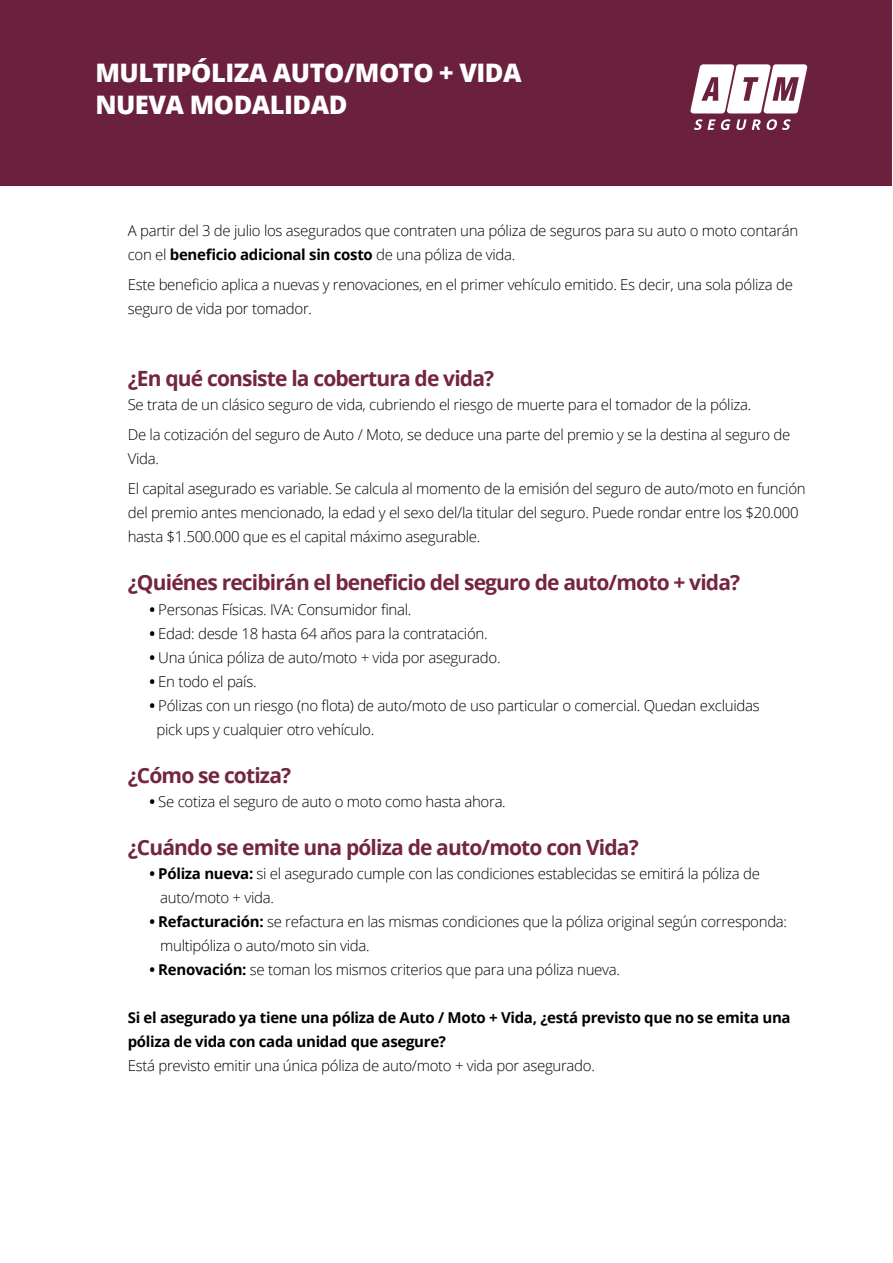
<style>
.page{position:relative;width:893px;height:1263px;background:#fff}
.page>*{position:absolute;margin:0;border:0;box-sizing:border-box;transform-origin:0 0}
.t1{font:800 25.5px/31.5px "Open Sans";letter-spacing:-.02em;color:#fff}
.t2{font:700 21px "Open Sans";letter-spacing:-.04em;color:#73263d}
.t3{font:300 15px/24px "Open Sans";letter-spacing:-.02em;color:#000}
.t4{font:700 15px/24px "Open Sans";letter-spacing:-.02em;color:#000}
.s1{font-weight:700}
</style>
<div class="page">
<div style="left:0;top:0;width:892px;height:185px;background:#6b213e"></div>
<svg style="left:690px;top:64px;width:117px;height:49px"></svg>
<svg style="left:694px;top:119px;width:97px;height:11px"></svg>
<h1 class="t1" style="left:95px;top:56px;width:428px">MULTIPÓLIZA AUTO/MOTO + VIDA<br>NUEVA MODALIDAD</h1>
<p class="t3" style="left:128px;top:219px;width:672px">A partir del 3 de julio los asegurados que contraten una póliza de seguros para su auto o moto contarán con el <span class="s1">beneficio adicional sin costo</span> de una póliza de vida.</p>
<p class="t3" style="left:128px;top:273px;width:667px">Este beneficio aplica a nuevas y renovaciones, en el primer vehículo emitido. Es decir, una sola póliza de seguro de vida por tomador.</p>
<h2 class="t2" style="left:128px;top:364px;width:368px">¿En qué consiste la cobertura de vida?</h2>
<p class="t3" style="left:128px;top:390px;width:664px;line-height:30px">Se trata de un clásico seguro de vida, cubriendo el riesgo de muerte para el tomador de la póliza.<br>De la cotización del seguro de Auto / Moto, se deduce una parte del premio y se la destina al seguro de</p>
<p class="t3" style="left:128px;top:444px;width:679px;line-height:30px">Vida.<br>El capital asegurado es variable. Se calcula al momento de la emisión del seguro de auto/moto en función</p>
<p class="t3" style="left:128px;top:501px;width:672px">del premio antes mencionado, la edad y el sexo del/la titular del seguro. Puede rondar entre los $20.000 hasta $1.500.000 que es el capital máximo asegurable.</p>
<h2 class="t2" style="left:128px;top:568px;width:614px">¿Quiénes recibirán el beneficio del seguro de auto/moto + vida?</h2>
<p class="t3" style="left:149px;top:597px;width:264px"><span class="s1">•</span> Personas Físicas. IVA: Consumidor final.</p>
<p class="t3" style="left:149px;top:621px;width:340px"><span class="s1">•</span> Edad: desde 18 hasta 64 años para la contratación.</p>
<p class="t3" style="left:149px;top:645px;width:353px"><span class="s1">•</span> Una única póliza de auto/moto + vida por asegurado.</p>
<p class="t3" style="left:149px;top:669px;width:109px"><span class="s1">•</span> En todo el país.</p>
<p class="t3" style="left:157px;top:693px;width:605px;text-indent:-7px"><span class="s1">•</span> Pólizas con un riesgo (no flota) de auto/moto de uso particular o comercial. Quedan excluidas pick ups y cualquier otro vehículo.</p>
<h2 class="t2" style="left:128px;top:760px;width:165px">¿Cómo se cotiza?</h2>
<p class="t3" style="left:149px;top:789px;width:358px"><span class="s1">•</span> Se cotiza el seguro de auto o moto como hasta ahora.</p>
<h2 class="t2" style="left:128px;top:832px;width:512px">¿Cuándo se emite una póliza de auto/moto con Vida?</h2>
<p class="t3" style="left:160px;top:861px;width:601px;text-indent:-11px"><span class="s1">• Póliza nueva:</span> si el asegurado cumple con las condiciones establecidas se emitirá la póliza de auto/moto + vida.</p>
<p class="t3" style="left:160px;top:909px;width:628px;text-indent:-11px"><span class="s1">• Refacturación:</span> se refactura en las mismas condiciones que la póliza original según corresponda: multipóliza o auto/moto sin vida.</p>
<p class="t3" style="left:149px;top:957px;width:472px"><span class="s1">• Renovación:</span> se toman los mismos criterios que para una póliza nueva.</p>
<p class="t4" style="left:128px;top:1005px;width:664px">Si el asegurado ya tiene una póliza de Auto / Moto + Vida, ¿está previsto que no se emita una póliza de vida con cada unidad que asegure?</p>
<p class="t3" style="left:128px;top:1053px;width:469px">Está previsto emitir una única póliza de auto/moto + vida por asegurado.</p>
</div>
